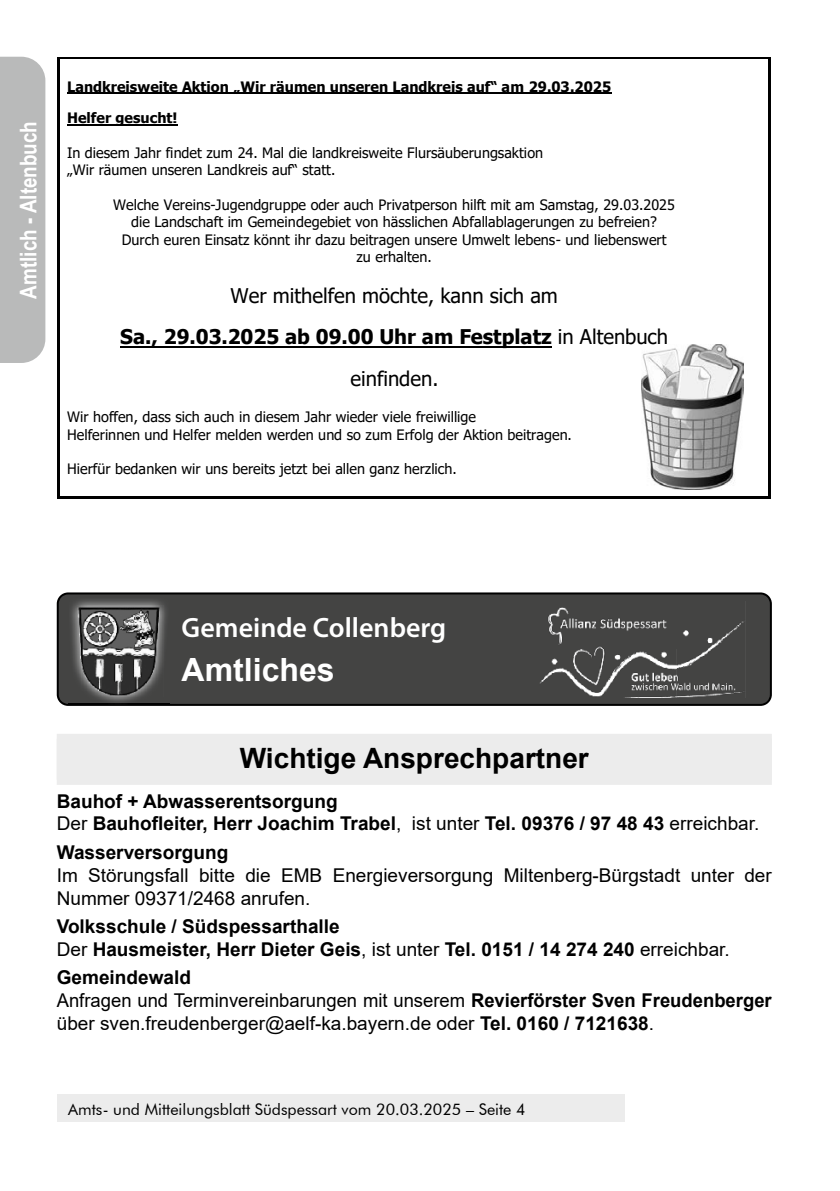
<style>
.page{position:relative;width:840px;height:1191px;background:#fff}
.page>*{position:absolute;margin:0;border:0;box-sizing:border-box;transform-origin:0 0}
.t1{font:700 32px "Arial";color:#fff}
.t2{font:700 28px "Arial";color:#000}
.t3{font:600 28px "Myriad Pro";color:#fff}
.t4{font:700 23px "Arial Narrow";color:#fff}
.t5{font:20.2px/41.8px "Tahoma";color:#000;text-align:center}
.t6{font:19px/22.8px "Arial";color:#000}
.t7{font:700 19px/22.8px "Arial";color:#000}
.t8{font:16px "Futura BT";color:#000}
.t9{font:14.4px/17.4px "Tahoma";color:#000}
.t10{font:700 14.4px/31.2px "Tahoma";color:#000}
.s1{font-weight:700}
.s2{font-weight:400}
</style>
<div class="page">
<div style="left:57px;top:1095px;width:567px;height:27px;background:#ececec"></div>
<div style="left:57px;top:739px;width:714px;height:46px;background:#ececec"></div>
<div style="left:57px;top:734px;width:714px;height:46px;background:#ececec"></div>
<img style="left:641px;top:344px;width:102px;height:145px">
<hr style="left:59px;top:57px;width:708px;height:1px;background:#000">
<hr style="left:67px;top:93px;width:544px;height:1px;background:#000">
<hr style="left:67px;top:124px;width:110px;height:1px;background:#000">
<svg style="left:57px;top:57px;width:2px;height:225px"></svg>
<svg style="left:767px;top:57px;width:2px;height:225px"></svg>
<hr style="left:57px;top:282px;width:2px;height:25px;background:#000">
<hr style="left:767px;top:282px;width:2px;height:25px;background:#000">
<svg style="left:57px;top:307px;width:2px;height:17px"></svg>
<svg style="left:768px;top:307px;width:1px;height:17px"></svg>
<hr style="left:120px;top:346px;width:431px;height:1px;background:#000">
<hr style="left:57px;top:324px;width:2px;height:24px;background:#000">
<hr style="left:767px;top:324px;width:2px;height:24px;background:#000">
<svg style="left:57px;top:348px;width:2px;height:18px"></svg>
<svg style="left:768px;top:348px;width:1px;height:18px"></svg>
<hr style="left:57px;top:366px;width:2px;height:24px;background:#000">
<hr style="left:767px;top:366px;width:2px;height:24px;background:#000">
<hr style="left:59px;top:496px;width:708px;height:2px;background:#000">
<svg style="left:57px;top:390px;width:2px;height:108px"></svg>
<svg style="left:767px;top:390px;width:2px;height:108px"></svg>
<svg style="left:57px;top:592px;width:714px;height:114px;background:#424241"></svg>
<img style="left:68px;top:596px;width:101px;height:109px">
<img style="left:76px;top:605px;width:87px;height:91px">
<img style="left:539px;top:602px;width:205px;height:95px">
<div style="left:0;top:57px;width:45px;height:306px;background:#b9baba"></div>
<h3 class="t4" style="left:11px;top:298px;width:179px;rotate:-90deg">Amtlich - Altenbuch</h3>
<p class="t10" style="left:67px;top:71px;width:545px">Landkreisweite Aktion „Wir räumen unseren Landkreis auf“ am 29.03.2025<br>Helfer gesucht!</p>
<p class="t9" style="left:67px;top:144px;width:477px">In diesem Jahr findet zum 24. Mal die landkreisweite Flursäuberungsaktion „Wir räumen unseren Landkreis auf“ statt.</p>
<p class="t9" style="left:113px;top:197px;width:563px;text-align:center">Welche Vereins-Jugendgruppe oder auch Privatperson hilft mit am Samstag, 29.03.2025 die Landschaft im Gemeindegebiet von hässlichen Abfallablagerungen zu befreien?<br>Durch euren Einsatz könnt ihr dazu beitragen unsere Umwelt lebens- und liebenswert zu erhalten.</p>
<h3 class="t5" style="left:120px;top:275px;width:549px">Wer mithelfen möchte, kann sich am<br><span class="s1">Sa., 29.03.2025 ab 09.00 Uhr am Festplatz</span> in Altenbuch einfinden.</h3>
<p class="t9" style="left:67px;top:409px;width:506px">Wir hoffen, dass sich auch in diesem Jahr wieder viele freiwillige<br>Helferinnen und Helfer melden werden und so zum Erfolg der Aktion beitragen.</p>
<p class="t9" style="left:67px;top:461px;width:391px">Hierfür bedanken wir uns bereits jetzt bei allen ganz herzlich.</p>
<h2 class="t3" style="left:181px;top:609px;width:266px">Gemeinde Collenberg</h2>
<h1 class="t1" style="left:181px;top:647px;width:154px">Amtliches</h1>
<h2 class="t2" style="left:239px;top:738px;width:350px">Wichtige Ansprechpartner</h2>
<h3 class="t7" style="left:57px;top:790px;width:703px">Bauhof + Abwasserentsorgung<br><span class="s2">Der</span> Bauhofleiter, Herr Joachim Trabel<span class="s2">, ist unter</span> Tel. 09376 / 97 48 43 <span class="s2">erreichbar.</span></h3>
<h3 class="t7" style="left:57px;top:841px;width:173px">Wasserversorgung</h3>
<h3 class="t6" style="left:57px;top:863px;width:716px">Im Störungsfall bitte die EMB Energieversorgung Miltenberg-Bürgstadt unter der<br>Nummer 09371/2468 anrufen.</h3>
<h3 class="t7" style="left:57px;top:915px;width:674px">Volksschule / Südspessarthalle<br><span class="s2">Der</span> Hausmeister, Herr Dieter Geis<span class="s2">, ist unter</span> Tel. 0151 / 14 274 240 <span class="s2">erreichbar.</span></h3>
<h3 class="t6" style="left:57px;top:966px;width:716px"><span class="s1">Gemeindewald<br></span>Anfragen und Terminvereinbarungen mit unserem <span class="s1">Revierförster Sven Freudenberger </span>über sven.freudenberger@aelf-ka.bayern.de oder <span class="s1">Tel. 0160 / 7121638</span>.</h3>
<p class="t8" style="left:68px;top:1099px;width:459px">Amts- und Mitteilungsblatt Südspessart vom 20.03.2025 – Seite 4</p>
</div>
